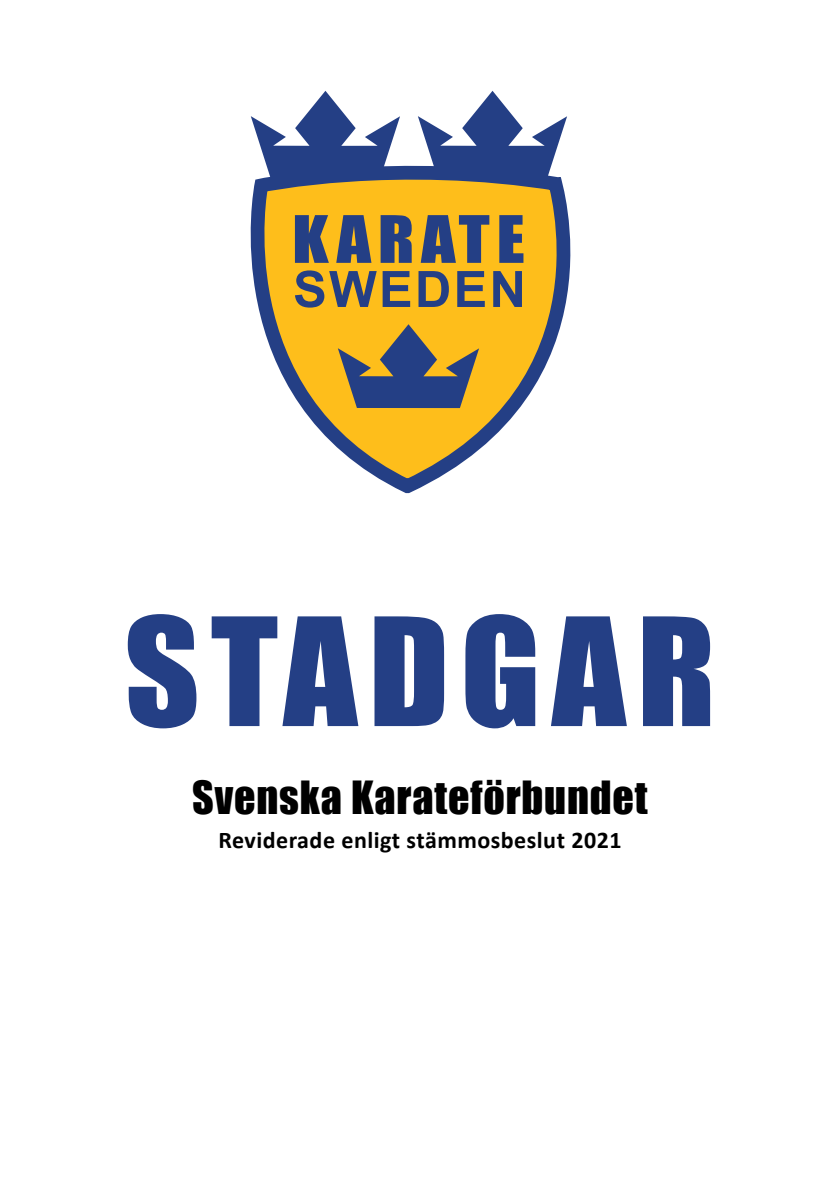
<style>
.page{position:relative;width:840px;height:1191px;background:#fff}
.page>*{position:absolute;margin:0;border:0;box-sizing:border-box;transform-origin:0 0}
.t1{font:138.6px "Impact";letter-spacing:.075em;color:#243f85;scale:1.05 1}
.t2{font:42px "Impact";letter-spacing:.02em;color:#000}
.t3{font:700 24px "Calibri";letter-spacing:.02em;color:#000}
</style>
<div class="page">
<svg style="left:251px;top:91px;width:315px;height:67px"></svg>
<svg style="left:250px;top:158px;width:321px;height:336px"></svg>
<svg style="left:295px;top:270px;width:81px;height:37px;background:#907e50"></svg>
<svg style="left:382px;top:271px;width:28px;height:36px"></svg>
<svg style="left:418px;top:271px;width:30px;height:36px"></svg>
<svg style="left:457px;top:271px;width:27px;height:36px"></svg>
<svg style="left:493px;top:271px;width:28px;height:36px"></svg>
<svg style="left:295px;top:215px;width:34px;height:48px;background:#52596e"></svg>
<svg style="left:336px;top:215px;width:35px;height:48px;background:#5f6168"></svg>
<svg style="left:380px;top:215px;width:31px;height:48px"></svg>
<svg style="left:420px;top:215px;width:69px;height:48px;background:#776f5c"></svg>
<svg style="left:499px;top:215px;width:24px;height:48px"></svg>
<svg style="left:337px;top:324px;width:142px;height:84px;background:#8c7c51"></svg>
<h1 class="t1" style="left:124px;top:564px;width:564px">STADGAR</h1>
<h2 class="t2" style="left:192px;top:765px;width:457px">Svenska Karateförbundet</h2>
<p class="t3" style="left:218px;top:823px;width:404px">Reviderade enligt stämmosbeslut 2021</p>
</div>
